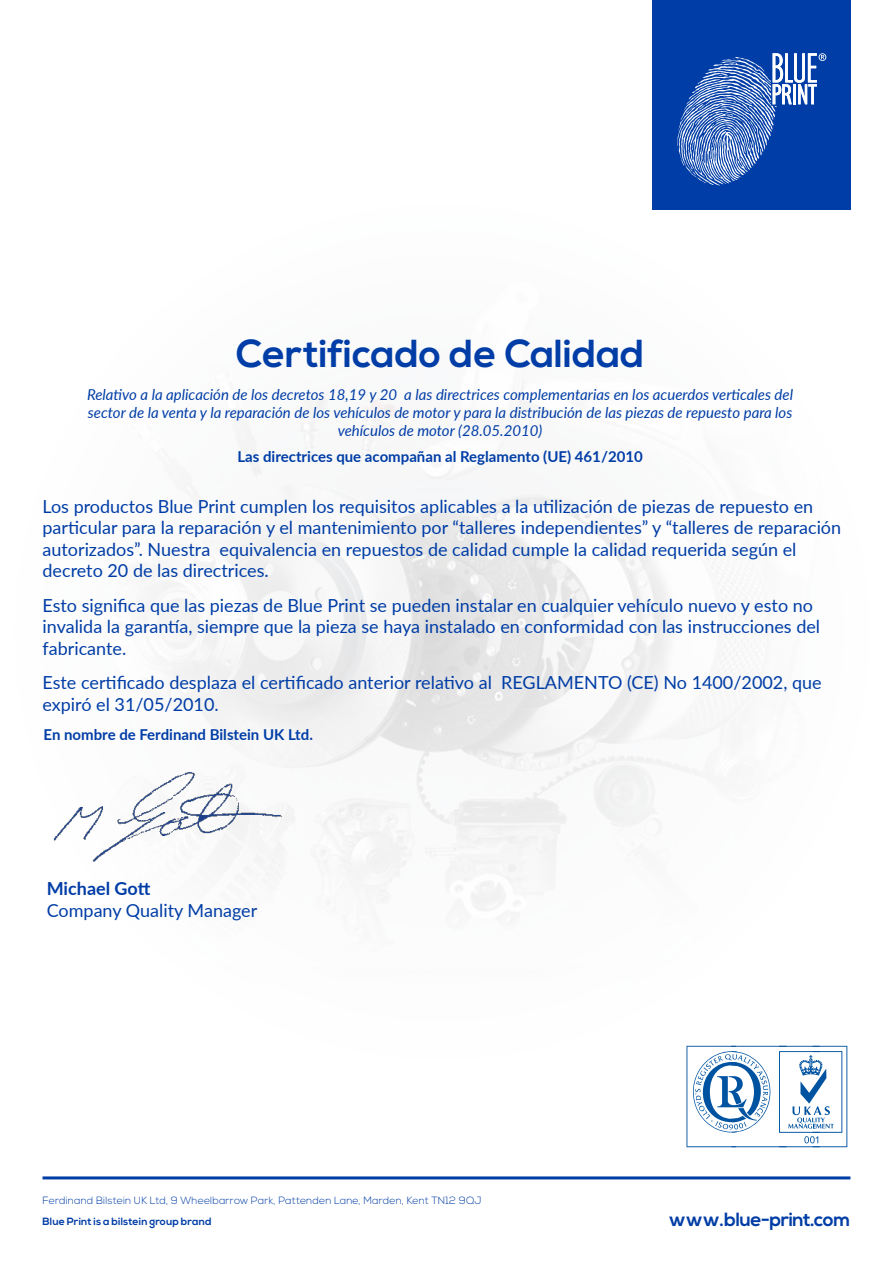
<style>
.page{position:relative;width:893px;height:1263px;background:#fff}
.page>*{position:absolute;margin:0;border:0;box-sizing:border-box;transform-origin:0 0}
.t1{font:700 39px "Nexa";color:#003da6}
.t2{font:700 19.05px "Nexa";letter-spacing:-.025em;color:#003da6}
.t3{font:18px/21.6px "Lato";color:#003da6}
.t4{font:700 18px "Lato";color:#003da6}
.t5{font:italic 15px/18px "Lato";color:#003da6;text-align:center}
.t6{font:700 15px "Lato";color:#003da6}
.t7{font:300 10.5px "Nexa";letter-spacing:.015em;color:#003da6}
.t8{font:700 10.5px "Nexa";letter-spacing:.01em;color:#003da6}
</style>
<div class="page">
<img style="left:145px;top:190px;width:706px;height:883px">
<img style="left:53px;top:767px;width:237px;height:100px">
<div style="left:652px;top:0;width:198px;height:210px;background:#003da6"></div>
<svg style="left:677px;top:53px;width:149px;height:132px"></svg>
<hr style="left:43px;top:1176px;width:807px;height:3px;background:#003da6">
<svg style="left:686px;top:1046px;width:161px;height:101px"></svg>
<h1 class="t1" style="left:236px;top:331px;width:410px">Certificado de Calidad</h1>
<p class="t5" style="left:87px;top:385px;width:707px">Relativo a la aplicación de los decretos 18,19 y 20 a las directrices complementarias en los acuerdos verticales del sector de la venta y la reparación de los vehículos de motor y para la distribución de las piezas de repuesto para los vehículos de motor (28.05.2010)</p>
<p class="t6" style="left:237px;top:446px;width:407px">Las directrices que acompañan al Reglamento (UE) 461/2010</p>
<p class="t3" style="left:43px;top:494px;width:800px">Los productos Blue Print cumplen los requisitos aplicables a la utilización de piezas de repuesto en particular para la reparación y el mantenimiento por “talleres independientes” y “talleres de reparación autorizados”. Nuestra equivalencia en repuestos de calidad cumple la calidad requerida según el decreto 20 de las directrices.</p>
<p class="t3" style="left:43px;top:594px;width:779px">Esto significa que las piezas de Blue Print se pueden instalar en cualquier vehículo nuevo y esto no invalida la garantía, siempre que la pieza se haya instalado en conformidad con las instrucciones del fabricante.</p>
<p class="t3" style="left:43px;top:671px;width:781px">Este certificado desplaza el certificado anterior relativo al REGLAMENTO (CE) No 1400/2002, que expiró el 31/05/2010.</p>
<p class="t6" style="left:44px;top:723px;width:271px">En nombre de Ferdinand Bilstein UK Ltd.</p>
<p class="t4" style="left:47px;top:876px;width:105px">Michael Gott</p>
<p class="t3" style="left:47px;top:899px;width:212px">Company Quality Manager</p>
<p class="t7" style="left:43px;top:1194px;width:441px">Ferdinand Bilstein UK Ltd, 9 Wheelbarrow Park, Pattenden Lane, Marden, Kent TN12 9QJ</p>
<p class="t8" style="left:43px;top:1216px;width:171px">Blue Print is a bilstein group brand</p>
<p class="t2" style="left:669px;top:1208px;width:183px">www.blue-print.com</p>
</div>
